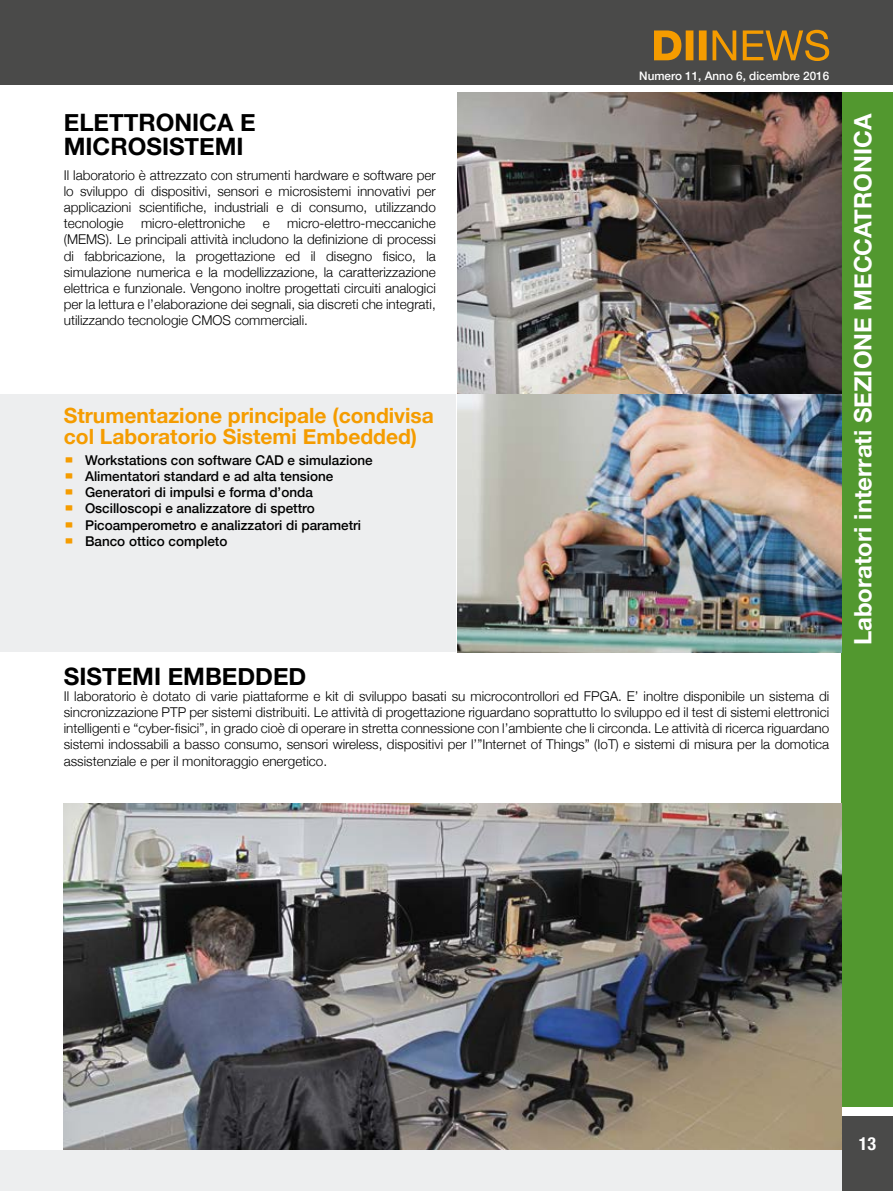
<style>
.page{position:relative;width:893px;height:1191px;background:#fff}
.page>*{position:absolute;margin:0;border:0;box-sizing:border-box;transform-origin:0 0}
.t1{font:700 24px/24px "Helvetica Neue";color:#000}
.t2{font:700 24px "Helvetica Neue";color:#fff}
.t3{font:700 21px/21px "Helvetica Neue";color:#f59c00}
.t4{font:700 condensed 18px "Helvetica Neue";color:#fff}
.t5{font:300 13.5px/16.2px "Helvetica Neue";color:#000;text-align:justify}
.t6{font:500 13.5px "Helvetica Neue";color:#000}
.t7{font:500 11.7px "Helvetica Neue";color:#fff}
.s1{font-family:"Blackoak Std";font-weight:400;color:#f59c00}
</style>
<div class="page">
<div style="left:0;top:1149px;width:893px;height:42px;background:#edeeef"></div>
<div style="left:842px;top:92px;width:51px;height:1032px;background:#52982f"></div>
<div style="left:0;top:394px;width:456px;height:258px;background:#edeeef"></div>
<img style="left:457px;top:92px;width:385px;height:560px">
<img style="left:64px;top:803px;width:778px;height:346px">
<div style="left:0;top:0;width:893px;height:85px;background:#4a4a49"></div>
<div style="left:842px;top:1115px;width:51px;height:76px;background:#4a4a49"></div>
<div style="left:842px;top:1107px;width:51px;height:8px;background:#fff"></div>
<svg style="left:654px;top:30px;width:175px;height:31px"></svg>
<h1 class="t1" style="left:64px;top:111px;width:193px">ELETTRONICA E<br>MICROSISTEMI</h1>
<p class="t5" style="left:64px;top:166px;width:374px">Il laboratorio è attrezzato con strumenti hardware e software per lo sviluppo di dispositivi, sensori e microsistemi innovativi per applicazioni scientifiche, industriali e di consumo, utilizzando tecnologie</p>
<p class="t5" style="left:64px;top:214px;width:374px;text-indent:223px">micro-elettro-meccaniche (MEMS). Le principali attività includono la definizione di processi di fabbricazione, la progettazione ed il disegno fisico, la simulazione numerica e la modellizzazione, la caratterizzazione elettrica e funzionale. Vengono inoltre progettati circuiti analogici per la lettura e l’elaborazione dei segnali, sia discreti che integrati, utilizzando tecnologie CMOS commerciali.</p>
<p class="t5" style="left:141px;top:214px;width:106px">micro-elettroniche</p>
<p class="t5" style="left:263px;top:214px;width:9px">e</p>
<h2 class="t3" style="left:64px;top:406px;width:372px">Strumentazione principale (condivisa col Laboratorio Sistemi Embedded)</h2>
<p class="t6" style="left:64px;top:449px;width:310px"><span class="s1">•</span> Workstations con software CAD e simulazione</p>
<p class="t6" style="left:64px;top:465px;width:271px"><span class="s1">•</span> Alimentatori standard e ad alta tensione</p>
<p class="t6" style="left:64px;top:481px;width:251px"><span class="s1">•</span> Generatori di impulsi e forma d’onda</p>
<p class="t6" style="left:64px;top:498px;width:252px"><span class="s1">•</span> Oscilloscopi e analizzatore di spettro</p>
<p class="t6" style="left:64px;top:514px;width:299px"><span class="s1">•</span> Picoamperometro e analizzatori di parametri</p>
<p class="t6" style="left:64px;top:530px;width:165px"><span class="s1">•</span> Banco ottico completo</p>
<p class="t7" style="left:639px;top:66px;width:191px">Numero 11, Anno 6, dicembre 2016</p>
<h1 class="t1" style="left:64px;top:664px;width:244px">SISTEMI EMBEDDED</h1>
<p class="t5" style="left:64px;top:687px;width:767px">Il laboratorio è dotato di varie piattaforme e kit di sviluppo basati su microcontrollori ed FPGA. E’ inoltre disponibile un sistema di sincronizzazione PTP per sistemi distribuiti. Le attività di progettazione riguardano soprattutto lo sviluppo ed il test di sistemi elettronici intelligenti e “cyber-fisici”, in grado cioè di operare in stretta connessione con l’ambiente che li circonda. Le attività di ricerca riguardano sistemi indossabili a basso consumo, sensori wireless, dispositivi per l’”Internet of Things” (IoT) e sistemi di misura per la domotica assistenziale e per il monitoraggio energetico.</p>
<h1 class="t2" style="left:844px;top:645px;width:533px;rotate:-90deg">Laboratori interrati SEZIONE MECCATRONICA</h1>
<h3 class="t4" style="left:859px;top:1132px;width:19px">13</h3>
</div>
